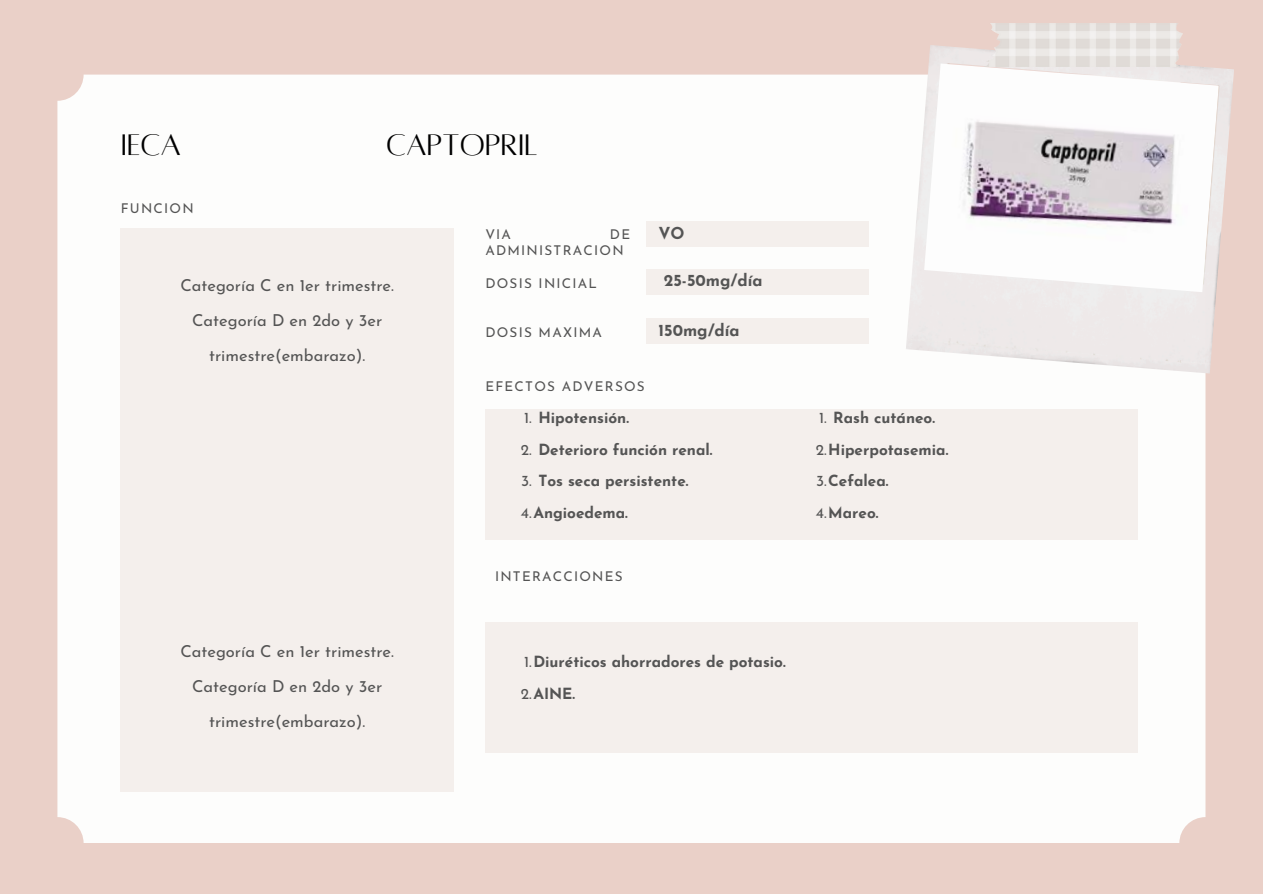
<style>
.page{position:relative;width:1263px;height:894px;background:#fff}
.page>*{position:absolute;margin:0;border:0;box-sizing:border-box;transform-origin:0 0}
.t1{font:32.85px "Alta regular";color:#000}
.t2{font:16.5px/34.8px "Josefin Sans";color:#545454;text-align:center}
.t3{font:700 16.5px "Josefin Sans";color:#545454}
.t4{font:700 15.45px "Josefin Sans";color:#545454}
.t5{font:13.5px/15.8px "Josefin Sans";letter-spacing:.09em;color:#545454}
.s1{font-weight:400}
</style>
<div class="page">
<div style="left:0;top:0;width:1263px;height:893px;background:#ead0c8"></div>
<div style="left:57px;top:75px;width:1148px;height:768px;background:#fdfdfc;border-radius:26px"></div>
<div style="left:121px;top:228px;width:333px;height:563px;background:#f4efec"></div>
<div style="left:485px;top:409px;width:653px;height:130px;background:#f4efec"></div>
<div style="left:647px;top:221px;width:222px;height:26px;background:#f4efec"></div>
<div style="left:647px;top:269px;width:222px;height:25px;background:#f4efec"></div>
<div style="left:647px;top:318px;width:222px;height:25px;background:#f4efec"></div>
<img style="left:906px;top:45px;width:328px;height:328px">
<img style="left:924px;top:63px;width:295px;height:229px">
<img style="left:984px;top:24px;width:198px;height:42px">
<div style="left:485px;top:622px;width:653px;height:130px;background:#f4efec"></div>
<h1 class="t1" style="left:121px;top:129px;width:62px">IECA</h1>
<h1 class="t1" style="left:386px;top:129px;width:153px">CAPTOPRIL</h1>
<p class="t5" style="left:121px;top:201px;width:74px">FUNCION</p>
<p class="t2" style="left:180px;top:269px;width:215px">Categoría C en 1er trimestre.<br>Categoría D en 2do y 3er trimestre(embarazo).</p>
<p class="t2" style="left:180px;top:635px;width:215px">Categoría C en 1er trimestre.<br>Categoría D en 2do y 3er trimestre(embarazo).</p>
<h4 class="t5" style="left:485px;top:228px;width:27px">VIA</h4>
<h4 class="t5" style="left:485px;top:228px;width:146px;text-indent:125px">DE<br>ADMINISTRACION</h4>
<h4 class="t5" style="left:485px;top:277px;width:113px">DOSIS INICIAL</h4>
<p class="t5" style="left:485px;top:326px;width:118px">DOSIS MAXIMA</p>
<p class="t3" style="left:658px;top:227px;width:28px">VO</p>
<p class="t3" style="left:664px;top:273px;width:100px">25-50mg/día</p>
<p class="t3" style="left:658px;top:323px;width:83px">150mg/día</p>
<p class="t5" style="left:485px;top:379px;width:161px">EFECTOS ADVERSOS</p>
<p class="t4" style="left:524px;top:411px;width:106px"><span class="s1">1.</span> Hipotensión.</p>
<p class="t4" style="left:521px;top:443px;width:193px"><span class="s1">2.</span> Deterioro función renal.</p>
<p class="t4" style="left:521px;top:474px;width:169px"><span class="s1">3.</span> Tos seca persistente.</p>
<p class="t4" style="left:521px;top:506px;width:108px"><span class="s1">4.</span>Angioedema.</p>
<p class="t5" style="left:495px;top:569px;width:129px">INTERACCIONES</p>
<p class="t4" style="left:524px;top:655px;width:263px"><span class="s1">1.</span>Diuréticos ahorradores de potasio.</p>
<p class="t4" style="left:521px;top:687px;width:56px"><span class="s1">2.</span>AINE.</p>
<p class="t4" style="left:819px;top:411px;width:118px"><span class="s1">1.</span> Rash cutáneo.</p>
<p class="t4" style="left:816px;top:443px;width:134px"><span class="s1">2.</span>Hiperpotasemia.</p>
<p class="t4" style="left:816px;top:474px;width:74px"><span class="s1">3.</span>Cefalea.</p>
<p class="t4" style="left:816px;top:506px;width:64px"><span class="s1">4.</span>Mareo.</p>
</div>
